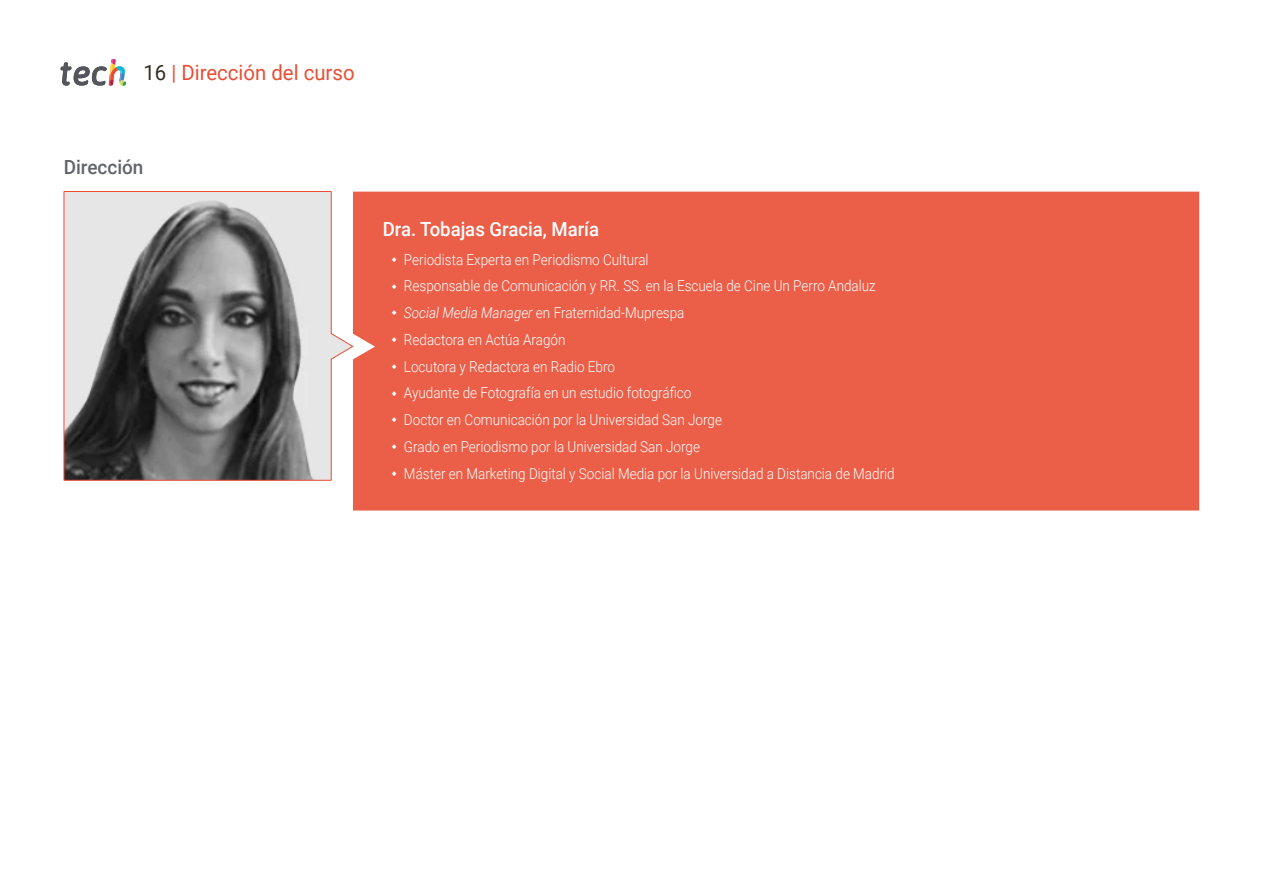
<style>
.page{position:relative;width:1263px;height:893px;background:#fff}
.page>*{position:absolute;margin:0;border:0;box-sizing:border-box;transform-origin:0 0}
.t1{font:21px "Roboto";color:#e94d35}
.t2{font:500 19.5px "Roboto";color:#fff;scale:.95 1}
.t3{font:500 19.5px "Roboto";color:#61646a}
.t4{font:300 15px/26.7px "Roboto";color:#fff;scale:.9 1}
.s1{color:#312e20}
.s2{font-style:italic}
</style>
<div class="page">
<div style="left:353px;top:192px;width:846px;height:319px;background:#eb5f49"></div>
<svg style="left:64px;top:191px;width:289px;height:290px;background:#969494"></svg>
<svg style="left:61px;top:59px;width:65px;height:27px"></svg>
<svg style="left:392px;top:257px;width:5px;height:5px"></svg>
<svg style="left:392px;top:284px;width:5px;height:5px"></svg>
<svg style="left:392px;top:310px;width:5px;height:5px"></svg>
<svg style="left:392px;top:337px;width:5px;height:5px"></svg>
<svg style="left:392px;top:364px;width:5px;height:5px"></svg>
<svg style="left:392px;top:391px;width:5px;height:5px"></svg>
<svg style="left:392px;top:417px;width:5px;height:5px"></svg>
<svg style="left:392px;top:444px;width:5px;height:5px"></svg>
<svg style="left:392px;top:471px;width:5px;height:5px"></svg>
<h1 class="t1" style="left:144px;top:57px;width:213px"><span class="s1">16</span> | Dirección del curso</h1>
<h2 class="t3" style="left:64px;top:154px;width:81px">Dirección</h2>
<h2 class="t2" style="left:383px;top:215px;width:229px">Dra. Tobajas Gracia, María</h2>
<p class="t4" style="left:404px;top:245px;width:547px">Periodista Experta en Periodismo Cultural<br>Responsable de Comunicación y RR. SS. en la Escuela de Cine Un Perro Andaluz <span class="s2">Social Media Manager</span> en Fraternidad-Muprespa<br>Redactora en Actúa Aragón<br>Locutora y Redactora en Radio Ebro<br>Ayudante de Fotografía en un estudio fotográfico<br>Doctor en Comunicación por la Universidad San Jorge<br>Grado en Periodismo por la Universidad San Jorge<br>Máster en Marketing Digital y Social Media por la Universidad a Distancia de Madrid</p>
</div>
